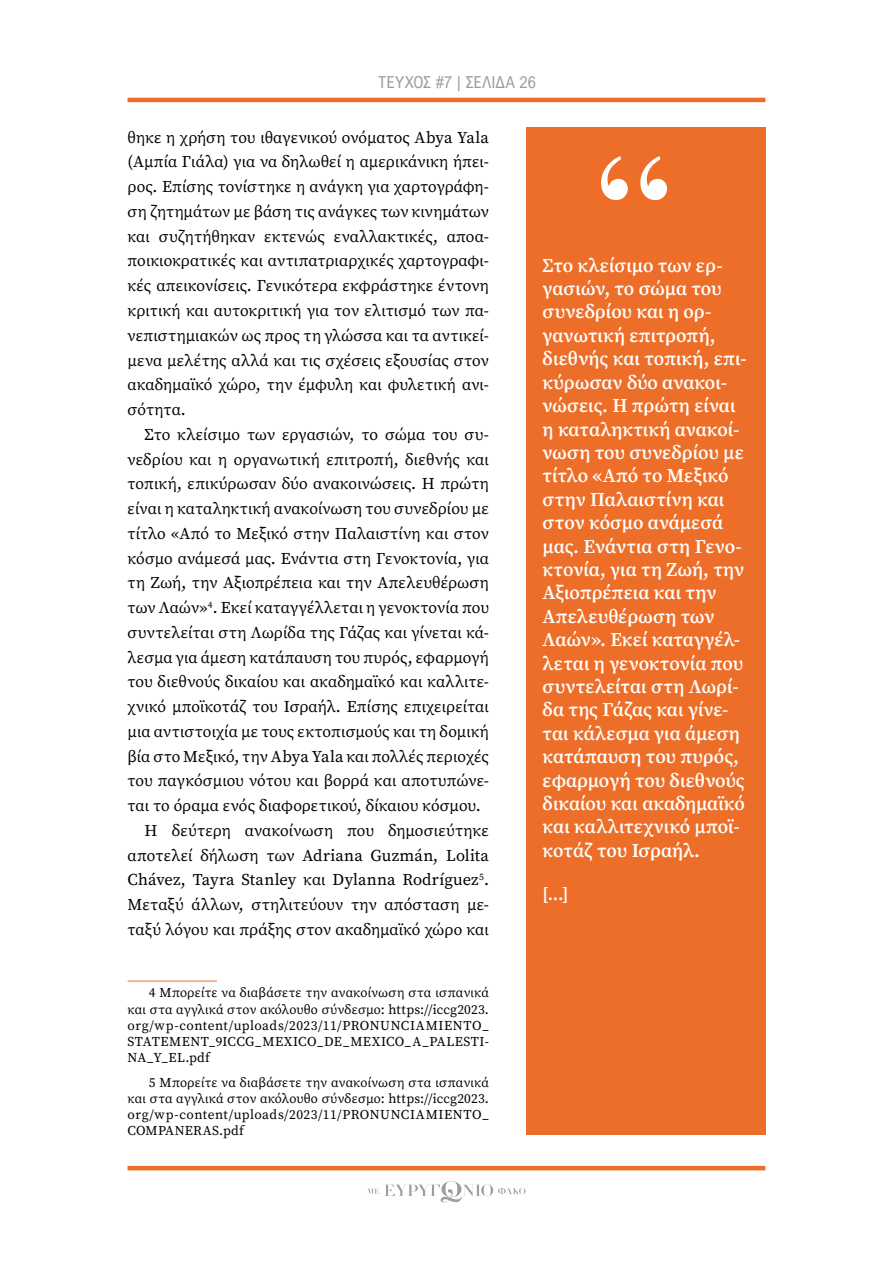
<style>
.page{position:relative;width:893px;height:1263px;background:#fff}
.page>*{position:absolute;margin:0;border:0;box-sizing:border-box;transform-origin:0 0}
.t1{font:700 135px "CF New Bodoni";color:#fff}
.t2{font:600 19.5px/23.4px "Source Serif Pro";letter-spacing:-.005em;color:#fff}
.t3{font:600 18px "Source Serif Pro";color:#fff}
.t4{font:16.5px/24.8px "Source Serif Pro";color:#000;text-align:justify}
.t5{font:16.5px "Arial Nova Cond";letter-spacing:.005em;color:#9d9d9c}
.t6{font:13.5px/16.2px "Source Serif Pro";letter-spacing:.03em;color:#000;text-align:justify}
</style>
<div class="page">
<hr style="left:128px;top:98px;width:637px;height:4px;background:#ed6e28">
<hr style="left:128px;top:1166px;width:637px;height:4px;background:#ed6e28">
<svg style="left:368px;top:1181px;width:158px;height:21px"></svg>
<hr style="left:128px;top:981px;width:89px;height:1px;background:#ed6e28">
<div style="left:526px;top:128px;width:239px;height:1007px;background:#ed6e28"></div>
<p class="t5" style="left:378px;top:72px;width:159px">TEYΧΟΣ #7 | ΣΕΛΙΔΑ 26</p>
<p class="t4" style="left:128px;top:125px;width:363px">θηκε η χρήση του ιθαγενικού ονόματος Abya Yala (Αμπία Γιάλα) για να δηλωθεί η αμερικάνικη ήπει&shy;ρος. Επίσης τονίστηκε η ανάγκη για χαρτογράφη&shy;ση ζητημάτων με βάση τις ανάγκες των κινημάτων και συζητήθηκαν εκτενώς εναλλακτικές, αποα&shy;ποικιοκρατικές και αντιπατριαρχικές χαρτογραφι&shy;κές απεικονίσεις. Γενικότερα εκφράστηκε έντονη κριτική και αυτοκριτική για τον ελιτισμό των πα&shy;νεπιστημιακών ως προς τη γλώσσα και τα αντικεί&shy;μενα μελέτης αλλά και τις σχέσεις εξουσίας στον ακαδημαϊκό χώρο, την έμφυλη και φυλετική ανι&shy;σότητα.</p>
<p class="t4" style="left:145px;top:422px;width:346px">Στο κλείσιμο των εργασιών, το σώμα του συ-</p>
<p class="t4" style="left:128px;top:447px;width:363px">νεδρίου και η οργανωτική επιτροπή, διεθνής και</p>
<p class="t4" style="left:128px;top:471px;width:363px">τοπική, επικύρωσαν δύο ανακοινώσεις. Η πρώτη</p>
<p class="t4" style="left:128px;top:496px;width:363px">είναι η καταληκτική ανακοίνωση του συνεδρίου με</p>
<p class="t4" style="left:128px;top:521px;width:363px">τίτλο «Από το Μεξικό στην Παλαιστίνη και στον</p>
<p class="t4" style="left:128px;top:546px;width:363px">κόσμο ανάμεσά μας. Ενάντια στη Γενοκτονία, για</p>
<p class="t4" style="left:128px;top:570px;width:363px">τη Ζωή, την Αξιοπρέπεια και την Απελευθέρωση</p>
<p class="t4" style="left:128px;top:595px;width:363px">των Λαών»<sup>4</sup>. Εκεί καταγγέλλεται η γενοκτονία που</p>
<p class="t4" style="left:128px;top:620px;width:363px">συντελείται στη Λωρίδα της Γάζας και γίνεται κά-</p>
<p class="t4" style="left:128px;top:645px;width:363px">λεσμα για άμεση κατάπαυση του πυρός, εφαρμογή</p>
<p class="t4" style="left:128px;top:669px;width:363px">του διεθνούς δικαίου και ακαδημαϊκό και καλλιτε-</p>
<p class="t4" style="left:128px;top:694px;width:363px">χνικό μποϊκοτάζ του Ισραήλ. Επίσης επιχειρείται</p>
<p class="t4" style="left:128px;top:719px;width:363px">μια αντιστοιχία με τους εκτοπισμούς και τη δομική</p>
<p class="t4" style="left:128px;top:744px;width:363px">βία στο Μεξικό, την Abya Yala και πολλές περιοχές</p>
<p class="t4" style="left:128px;top:768px;width:363px">του παγκόσμιου νότου και βορρά και αποτυπώνε-</p>
<p class="t4" style="left:128px;top:793px;width:355px">ται το όραμα ενός διαφορετικού, δίκαιου κόσμου.</p>
<p class="t4" style="left:145px;top:818px;width:346px">Η δεύτερη ανακοίνωση που δημοσιεύτηκε</p>
<p class="t4" style="left:128px;top:843px;width:363px">αποτελεί δήλωση των Adriana Guzmán, Lolita</p>
<p class="t4" style="left:128px;top:867px;width:363px">Chávez, Tayra Stanley και Dylanna Rodríguez<sup>5</sup>.</p>
<p class="t4" style="left:128px;top:892px;width:363px">Μεταξύ άλλων, στηλιτεύουν την απόσταση με-</p>
<p class="t4" style="left:128px;top:917px;width:363px">ταξύ λόγου και πράξης στον ακαδημαϊκό χώρο και</p>
<h1 class="t1" style="left:592px;top:119px;width:86px">‘‘</h1>
<p class="t2" style="left:543px;top:253px;width:206px">Στο κλείσιμο των ερ&shy;γασιών, το σώμα του συνεδρίου και η ορ&shy;γανωτική επιτροπή, διεθνής και τοπική, επι&shy;κύρωσαν δύο ανακοι&shy;νώσεις. Η πρώτη είναι η καταληκτική ανακοί&shy;νωση του συνεδρίου με τίτλο «Από το Μεξικό στην Παλαιστίνη και στον κόσμο ανάμεσά μας. Ενάντια στη Γενο&shy;κτονία, για τη Ζωή, την<br>Αξιοπρέπεια και την<br>Απελευθέρωση των<br>Λαών». Εκεί καταγγέλ&shy;λεται η γενοκτονία που συντελείται στη Λωρί&shy;δα της Γάζας και γίνε&shy;ται κάλεσμα για άμεση κατάπαυση του πυρός, εφαρμογή του διεθνούς δικαίου και ακαδημαϊκό και καλλιτεχνικό μποϊ&shy;κοτάζ του Ισραήλ.</p>
<p class="t3" style="left:543px;top:882px;width:28px">[...]</p>
<p class="t6" style="left:128px;top:985px;width:363px;text-indent:21px">4 Μπορείτε να διαβάσετε την ανακοίνωση στα ισπανικά και στα αγγλικά στον ακόλουθο σύνδεσμο: https://iccg2023. org/wp-content/uploads/2023/11/PRONUNCIAMIENTO_ STATEMENT_9ICCG_MEXICO_DE_MEXICO_A_PALESTI-NA_Y_EL.pdf</p>
<p class="t6" style="left:128px;top:1074px;width:363px;text-indent:21px">5 Μπορείτε να διαβάσετε την ανακοίνωση στα ισπανικά και στα αγγλικά στον ακόλουθο σύνδεσμο: https://iccg2023. org/wp-content/uploads/2023/11/PRONUNCIAMIENTO_ COMPANERAS.pdf</p>
</div>
